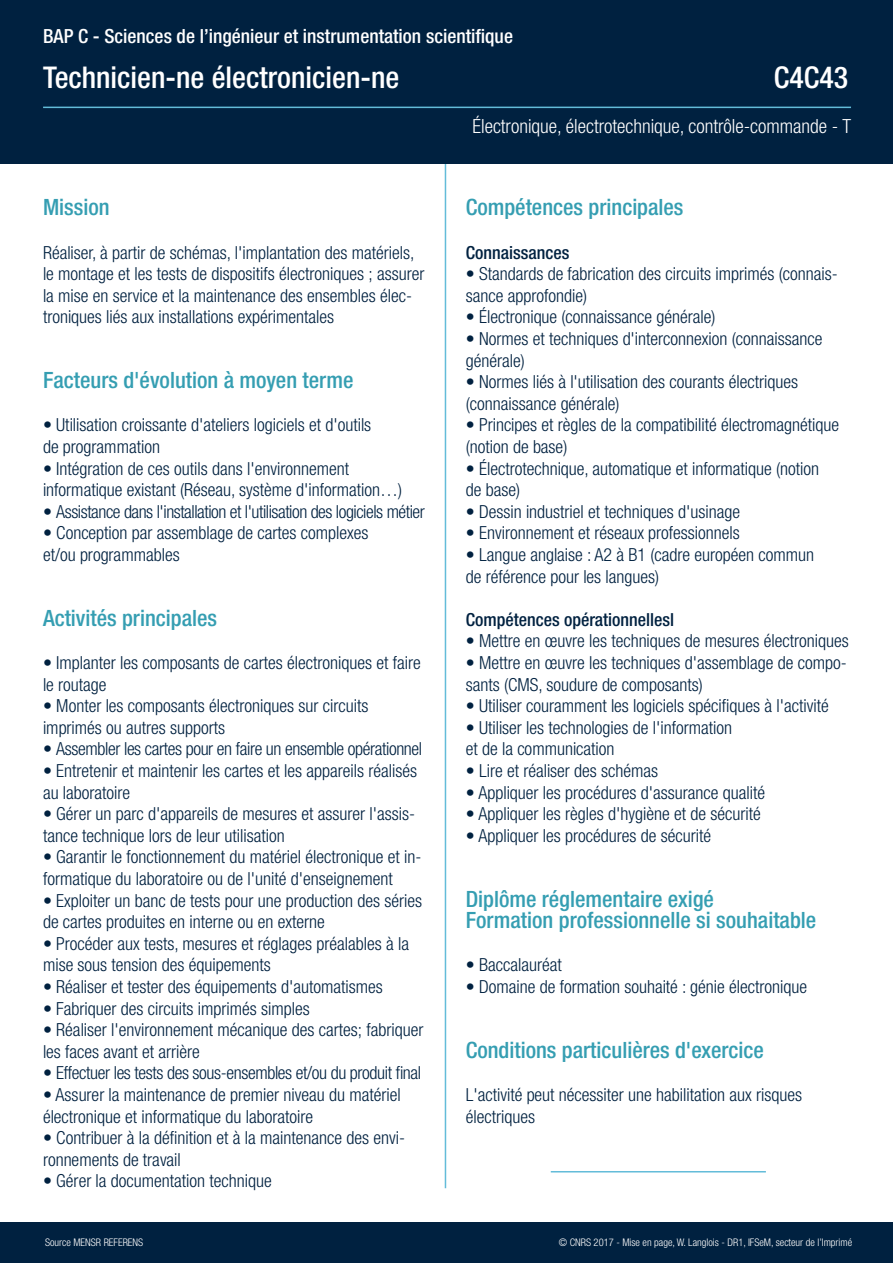
<style>
.page{position:relative;width:893px;height:1263px;background:#fff}
.page>*{position:absolute;margin:0;border:0;box-sizing:border-box;transform-origin:0 0}
.t1{font:500 condensed 30px "Helvetica Neue LT Std";color:#fff}
.t2{font:500 condensed 22.5px/21.6px "Helvetica Neue LT Std";color:#359eb2}
.t3{font:500 condensed 19.5px "Helvetica Neue LT Std";color:#fff}
.t4{font:300 condensed 19.5px "Helvetica Neue LT Std";color:#fff}
.t5{font:300 condensed 18px/21.6px "Helvetica Neue LT Std";color:#002140}
.t6{font:300 condensed 18px "Helvetica Neue LT Std";letter-spacing:-.02em;color:#002140}
.t7{font:300 condensed 18px "Helvetica Neue LT Std";letter-spacing:-.025em;color:#002140}
.t8{font:500 condensed 18px "Helvetica Neue LT Std";color:#002140}
.t9{font:300 condensed 10.5px "Helvetica Neue LT Std";color:#fff}
</style>
<div class="page">
<hr style="left:445px;top:0;width:1px;height:1188px;background:#63bcd9">
<div style="left:0;top:0;width:893px;height:164px;background:#002140"></div>
<hr style="left:43px;top:107px;width:808px;height:1px;background:#63bcd9">
<hr style="left:551px;top:1171px;width:215px;height:1px;background:#63bcd9">
<div style="left:0;top:1222px;width:893px;height:41px;background:#002140"></div>
<p class="t3" style="left:43px;top:29px;width:471px">BAP C - Sciences de l’ingénieur et instrumentation scientifique</p>
<h1 class="t1" style="left:43px;top:66px;width:358px">Technicien-ne électronicien-ne</h1>
<h1 class="t1" style="left:774px;top:66px;width:76px">C4C43</h1>
<p class="t4" style="left:472px;top:119px;width:380px">Électronique, électrotechnique, contrôle-commande - T</p>
<p class="t2" style="left:43px;top:198px;width:68px">Mission</p>
<p class="t5" style="left:43px;top:243px;width:383px">Réaliser, à partir de schémas, l'implantation des matériels, le montage et les tests de dispositifs électroniques ; assurer la mise en service et la maintenance des ensembles élec&shy;troniques liés aux installations expérimentales</p>
<p class="t2" style="left:43px;top:371px;width:312px">Facteurs d'évolution à moyen terme</p>
<p class="t5" style="left:43px;top:416px;width:330px">• Utilisation croissante d'ateliers logiciels et d'outils de programmation</p>
<p class="t5" style="left:43px;top:459px;width:361px">• Intégration de ces outils dans l'environnement informatique existant (Réseau, système d'information…)</p>
<p class="t7" style="left:43px;top:505px;width:383px">• Assistance dans l'installation et l'utilisation des logiciels métier</p>
<p class="t5" style="left:43px;top:524px;width:327px">• Conception par assemblage de cartes complexes et/ou programmables</p>
<p class="t2" style="left:43px;top:609px;width:176px">Activités principales</p>
<p class="t5" style="left:43px;top:653px;width:379px">• Implanter les composants de cartes électroniques et faire le routage</p>
<p class="t5" style="left:43px;top:696px;width:327px">• Monter les composants électroniques sur circuits imprimés ou autres supports</p>
<p class="t6" style="left:43px;top:742px;width:381px">• Assembler les cartes pour en faire un ensemble opérationnel</p>
<p class="t5" style="left:43px;top:761px;width:376px">• Entretenir et maintenir les cartes et les appareils réalisés au laboratoire</p>
<p class="t5" style="left:43px;top:804px;width:374px">• Gérer un parc d'appareils de mesures et assurer l'assis&shy;tance technique lors de leur utilisation</p>
<p class="t5" style="left:43px;top:848px;width:380px">• Garantir le fonctionnement du matériel électronique et in&shy;formatique du laboratoire ou de l'unité d'enseignement</p>
<p class="t5" style="left:43px;top:891px;width:381px">• Exploiter un banc de tests pour une production des séries de cartes produites en interne ou en externe</p>
<p class="t5" style="left:43px;top:934px;width:368px">• Procéder aux tests, mesures et réglages préalables à la mise sous tension des équipements</p>
<p class="t5" style="left:43px;top:977px;width:341px">• Réaliser et tester des équipements d'automatismes</p>
<p class="t5" style="left:43px;top:999px;width:268px">• Fabriquer des circuits imprimés simples</p>
<p class="t5" style="left:43px;top:1020px;width:382px">• Réaliser l'environnement mécanique des cartes; fabriquer les faces avant et arrière</p>
<p class="t6" style="left:43px;top:1066px;width:380px">• Effectuer les tests des sous-ensembles et/ou du produit final</p>
<p class="t5" style="left:43px;top:1085px;width:359px">• Assurer la maintenance de premier niveau du matériel électronique et informatique du laboratoire</p>
<p class="t5" style="left:43px;top:1128px;width:364px">• Contribuer à la définition et à la maintenance des envi&shy;ronnements de travail</p>
<p class="t5" style="left:43px;top:1172px;width:230px">• Gérer la documentation technique</p>
<p class="t2" style="left:466px;top:198px;width:219px">Compétences principales</p>
<p class="t8" style="left:466px;top:246px;width:105px">Connaissances</p>
<p class="t5" style="left:466px;top:264px;width:374px">• Standards de fabrication des circuits imprimés (connais&shy;sance approfondie)</p>
<p class="t5" style="left:466px;top:308px;width:251px">• Électronique (connaissance générale)</p>
<p class="t5" style="left:466px;top:329px;width:358px">• Normes et techniques d'interconnexion (connaissance générale)</p>
<p class="t5" style="left:466px;top:372px;width:334px">• Normes liés à l'utilisation des courants électriques (connaissance générale)</p>
<p class="t5" style="left:466px;top:416px;width:375px">• Principes et règles de la compatibilité électromagnétique (notion de base)</p>
<p class="t5" style="left:466px;top:459px;width:355px">• Électrotechnique, automatique et informatique (notion de base)</p>
<p class="t5" style="left:466px;top:502px;width:276px">• Dessin industriel et techniques d'usinage</p>
<p class="t5" style="left:466px;top:524px;width:276px">• Environnement et réseaux professionnels</p>
<p class="t5" style="left:466px;top:545px;width:350px">• Langue anglaise : A2 à B1 (cadre européen commun de référence pour les langues)</p>
<p class="t8" style="left:466px;top:613px;width:210px">Compétences opérationnellesl</p>
<p class="t5" style="left:466px;top:632px;width:385px">• Mettre en œuvre les techniques de mesures électroniques</p>
<p class="t5" style="left:466px;top:653px;width:383px">• Mettre en œuvre les techniques d'assemblage de compo&shy;sants (CMS, soudure de composants)</p>
<p class="t5" style="left:466px;top:696px;width:364px">• Utiliser couramment les logiciels spécifiques à l'activité</p>
<p class="t5" style="left:466px;top:718px;width:268px">• Utiliser les technologies de l'information et de la communication</p>
<p class="t5" style="left:466px;top:761px;width:194px">• Lire et réaliser des schémas</p>
<p class="t5" style="left:466px;top:783px;width:301px">• Appliquer les procédures d'assurance qualité</p>
<p class="t5" style="left:466px;top:804px;width:297px">• Appliquer les règles d'hygiène et de sécurité</p>
<p class="t5" style="left:466px;top:826px;width:247px">• Appliquer les procédures de sécurité</p>
<p class="t2" style="left:466px;top:890px;width:352px">Diplôme réglementaire exigé<br>Formation professionnelle si souhaitable</p>
<p class="t5" style="left:466px;top:956px;width:97px">• Baccalauréat</p>
<p class="t5" style="left:466px;top:977px;width:343px">• Domaine de formation souhaité : génie électronique</p>
<p class="t2" style="left:466px;top:1041px;width:300px">Conditions particulières d'exercice</p>
<p class="t5" style="left:466px;top:1085px;width:338px">L'activité peut nécessiter une habilitation aux risques électriques</p>
<p class="t9" style="left:45px;top:1238px;width:100px">Source MENSR REFERENS</p>
<p class="t9" style="left:559px;top:1238px;width:295px">© CNRS 2017 - Mise en page, W. Langlois - DR1, IFSeM, secteur de l’Imprimé</p>
</div>
